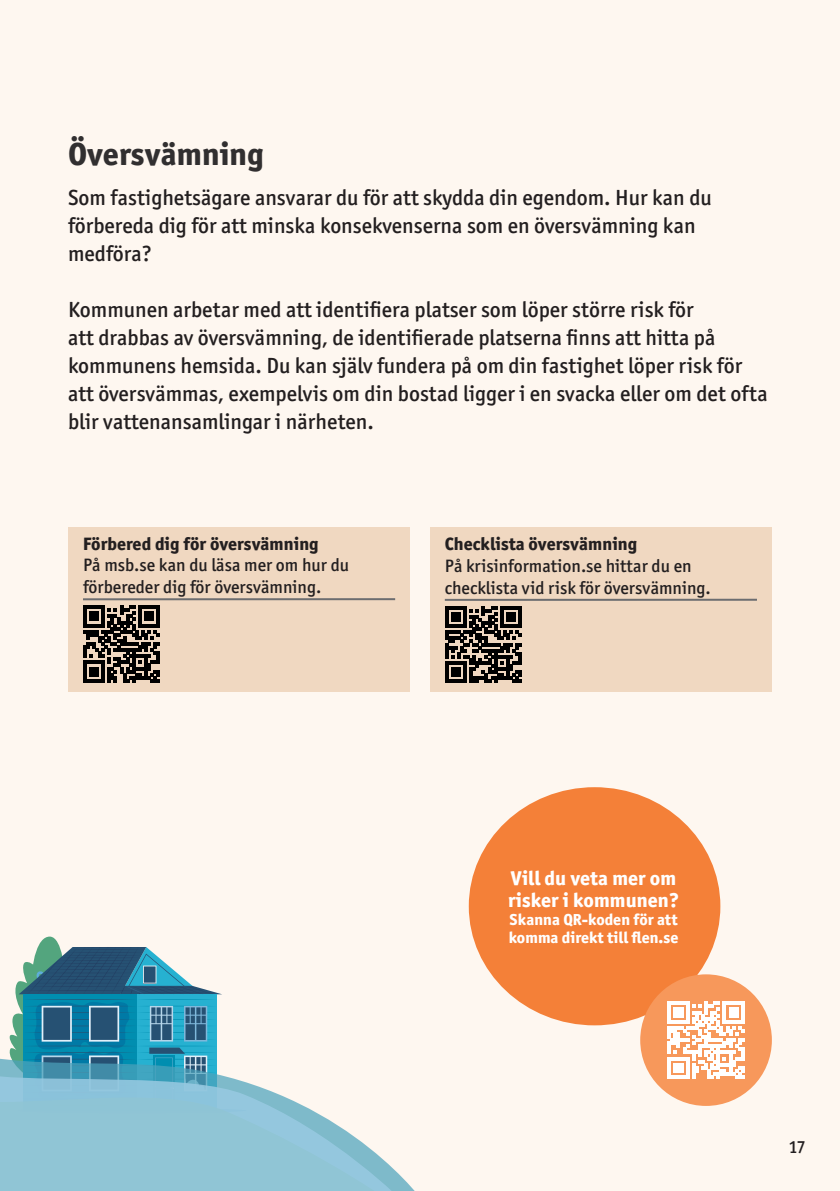
<style>
.page{position:relative;width:840px;height:1191px;background:#fff}
.page>*{position:absolute;margin:0;border:0;box-sizing:border-box;transform-origin:0 0}
.Rubrik_2{font:800 32px "Officina Sans ITC Std";color:#312f30}
.Brödtext{font:500 22px/28px "Officina Sans ITC Std";color:#231f20}
.Infotext_i_bubbla{font:800 20px/22px "Officina Sans ITC Std";color:#fff}
.Brödtext-2{font:500 18px/21.6px "Officina Sans ITC Std";color:#231f20}
.Brödtext-3{font:800 18px "Officina Sans ITC Std";color:#231f20}
.Infotext_i_bubbla-2{font:800 16px/18px "Officina Sans ITC Std";color:#fff}
</style>
<div class="page">
<div style="left:0;top:0;width:839px;height:1191px;background:#fef7f0"></div>
<div style="left:468px;top:787px;width:252px;height:238px;background:#f48038;border-radius:50%"></div>
<div style="left:640px;top:974px;width:131px;height:132px;background:#f7985b;border-radius:50%"></div>
<svg style="left:667px;top:1001px;width:77px;height:77px"></svg>
<div style="left:68px;top:527px;width:342px;height:165px;background:#f0d8c1"></div>
<hr style="left:83px;top:598px;width:312px;height:2px;background:#6c6d70">
<svg style="left:83px;top:605px;width:77px;height:77px"></svg>
<div style="left:429px;top:527px;width:342px;height:165px;background:#f0d8c1"></div>
<hr style="left:444px;top:599px;width:312px;height:2px;background:#6c6d70">
<svg style="left:445px;top:606px;width:76px;height:77px"></svg>
<svg style="left:14px;top:936px;width:208px;height:79px"></svg>
<svg style="left:9px;top:1015px;width:406px;height:176px"></svg>
<svg style="left:0;top:1044px;width:404px;height:147px;fill:#90c5d5"></svg>
<p class="Rubrik_2" style="left:68px;top:134px;width:197px">Översvämning</p>
<p class="Brödtext" style="left:68px;top:183px;width:645px">Som fastighetsägare ansvarar du för att skydda din egendom. Hur kan du förbereda dig för att minska konsekvenserna som en översvämning kan medföra?</p>
<p class="Brödtext" style="left:68px;top:295px;width:700px">Kommunen arbetar med att identifiera platser som löper större risk för<br>att drabbas av översvämning, de identifierade platserna finns att hitta på kommunens hemsida. Du kan själv fundera på om din fastighet löper risk för att översvämmas, exempelvis om din bostad ligger i en svacka eller om det ofta blir vattenansamlingar i närheten.</p>
<p class="Brödtext-3" style="left:83px;top:532px;width:237px">Förbered dig för översvämning</p>
<p class="Brödtext-2" style="left:83px;top:554px;width:267px">På msb.se kan du läsa mer om hur du förbereder dig för översvämning.</p>
<p class="Brödtext-3" style="left:444px;top:533px;width:194px">Checklista översvämning</p>
<p class="Brödtext-2" style="left:444px;top:555px;width:267px">På krisinformation.se hittar du en checklista vid risk för översvämning.</p>
<p class="Infotext_i_bubbla" style="left:507px;top:866px;width:172px">Vill du veta mer om risker i kommunen?</p>
<p class="Infotext_i_bubbla-2" style="left:508px;top:910px;width:171px">Skanna QR-koden för att komma direkt till flen.se</p>
<p class="Brödtext-2" style="left:788px;top:1136px;width:18px">17</p>
</div>
